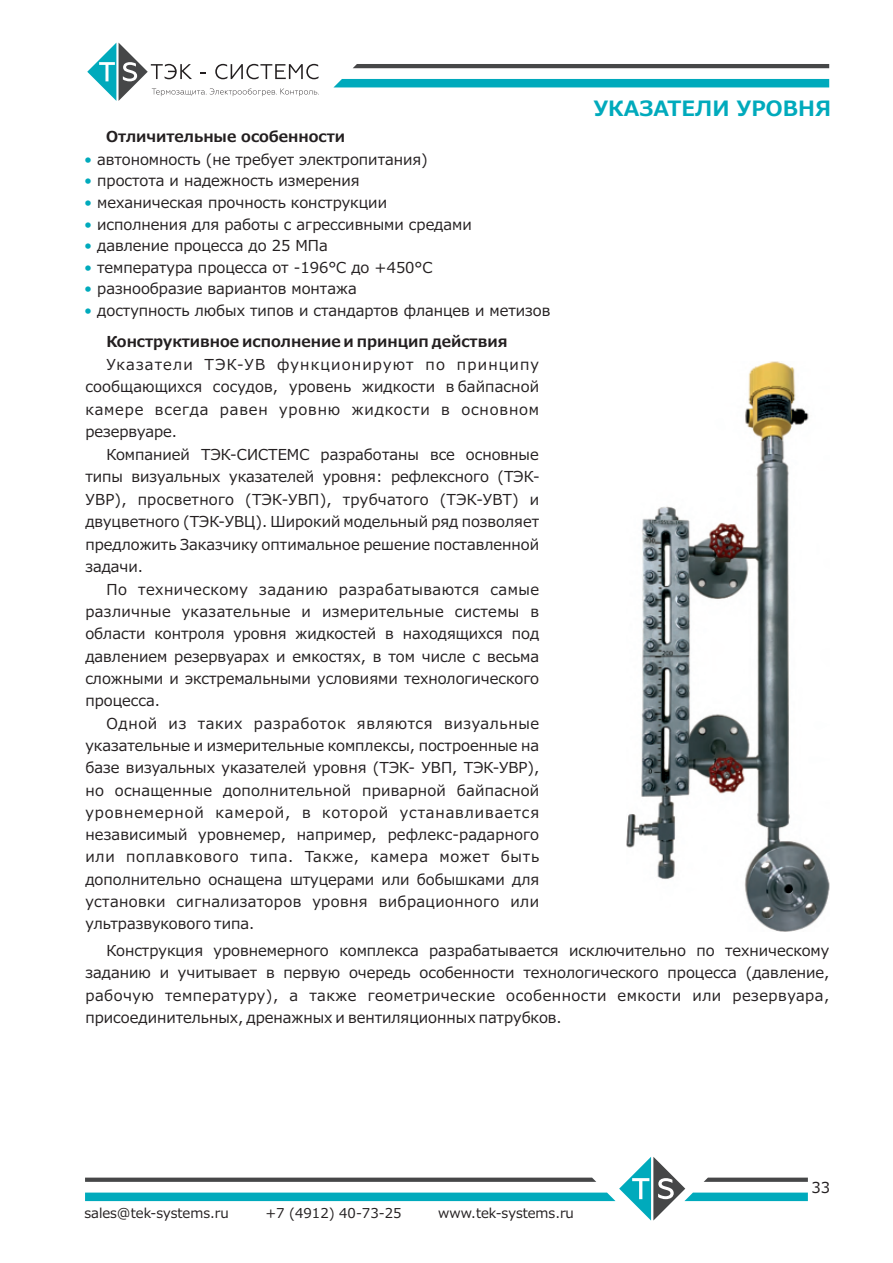
<style>
.page{position:relative;width:893px;height:1263px;background:#fff}
.page>*{position:absolute;margin:0;border:0;box-sizing:border-box;transform-origin:0 0}
.t1{font:700 21px "Meiryo";color:#00aabc}
.t2{font:15px/22.2px "Meiryo";color:#231f20;text-align:justify}
.t3{font:700 15px "Meiryo";color:#231f20}
.t4{font:13.5px "Meiryo";color:#231f20}
.s1{color:#00aabc}
</style>
<div class="page">
<svg style="left:85px;top:1157px;width:723px;height:63px"></svg>
<hr style="left:353px;top:64px;width:476px;height:4px;background:#464748">
<div style="left:334px;top:79px;width:495px;height:8px;background:#00aabc"></div>
<svg style="left:87px;top:43px;width:232px;height:58px"></svg>
<img style="left:626px;top:361px;width:203px;height:570px">
<p class="t3" style="left:106px;top:129px;width:241px">Отличительные особенности</p>
<p class="t2" style="left:84px;top:148px;width:345px"><span class="s1">•</span> автономность (не требует электропитания)</p>
<p class="t2" style="left:84px;top:170px;width:277px"><span class="s1">•</span> простота и надежность измерения</p>
<p class="t2" style="left:84px;top:191px;width:304px"><span class="s1">•</span> механическая прочность конструкции</p>
<p class="t2" style="left:84px;top:213px;width:389px"><span class="s1">•</span> исполнения для работы с агрессивными средами</p>
<p class="t2" style="left:84px;top:234px;width:245px"><span class="s1">•</span> давление процесса до 25 МПа</p>
<p class="t2" style="left:84px;top:256px;width:350px"><span class="s1">•</span> температура процесса от -196°С до +450°С</p>
<p class="t2" style="left:84px;top:278px;width:274px"><span class="s1">•</span> разнообразие вариантов монтажа</p>
<p class="t2" style="left:84px;top:299px;width:468px"><span class="s1">•</span> доступность любых типов и стандартов фланцев и метизов</p>
<p class="t3" style="left:106px;top:334px;width:403px">Конструктивное исполнение и принцип действия</p>
<p class="t2" style="left:85px;top:353px;width:455px;text-indent:21px">Указатели ТЭК-УВ функционируют по принципу сообщающихся сосудов, уровень жидкости в байпасной камере всегда равен уровню жидкости в основном резервуаре.</p>
<p class="t2" style="left:85px;top:443px;width:456px;text-indent:21px">Компанией ТЭК-СИСТЕМС разработаны все основные типы визуальных указателей уровня: рефлексного (ТЭК-УВР), просветного (ТЭК-УВП), трубчатого (ТЭК-УВТ) и двуцветного (ТЭК-УВЦ). Широкий модельный ряд позволяет предложить Заказчику оптимальное решение поставленной задачи.</p>
<p class="t2" style="left:85px;top:578px;width:455px;text-indent:21px">По техническому заданию разрабатываются самые различные указательные и измерительные системы в области контроля уровня жидкостей в находящихся под давлением резервуарах и емкостях, в том числе с весьма сложными и экстремальными условиями технологического процесса.</p>
<p class="t2" style="left:85px;top:712px;width:455px;text-indent:21px">Одной из таких разработок являются визуальные указательные и измерительные комплексы, построенные на базе визуальных указателей уровня (ТЭК- УВП, ТЭК-УВР), но оснащенные дополнительной приварной байпасной уровнемерной камерой, в которой устанавливается независимый уровнемер, например, рефлекс-радарного или поплавкового типа. Также, камера может быть дополнительно оснащена штуцерами или бобышками для установки сигнализаторов уровня вибрационного или ультразвукового типа.</p>
<h1 class="t1" style="left:593px;top:98px;width:239px">УКАЗАТЕЛИ УРОВНЯ</h1>
<p class="t2" style="left:85px;top:939px;width:745px;text-indent:21px">Конструкция уровнемерного комплекса разрабатывается исключительно по техническому заданию и учитывает в первую очередь особенности технологического процесса (давление, рабочую температуру), а также геометрические особенности емкости или резервуара, присоединительных, дренажных и вентиляционных патрубков.</p>
<p class="t4" style="left:84px;top:1206px;width:146px">sales@tek-systems.ru</p>
<p class="t4" style="left:265px;top:1206px;width:138px">+7 (4912) 40-73-25</p>
<p class="t4" style="left:438px;top:1206px;width:137px">www.tek-systems.ru</p>
<p class="t2" style="left:812px;top:1176px;width:20px">33</p>
</div>
